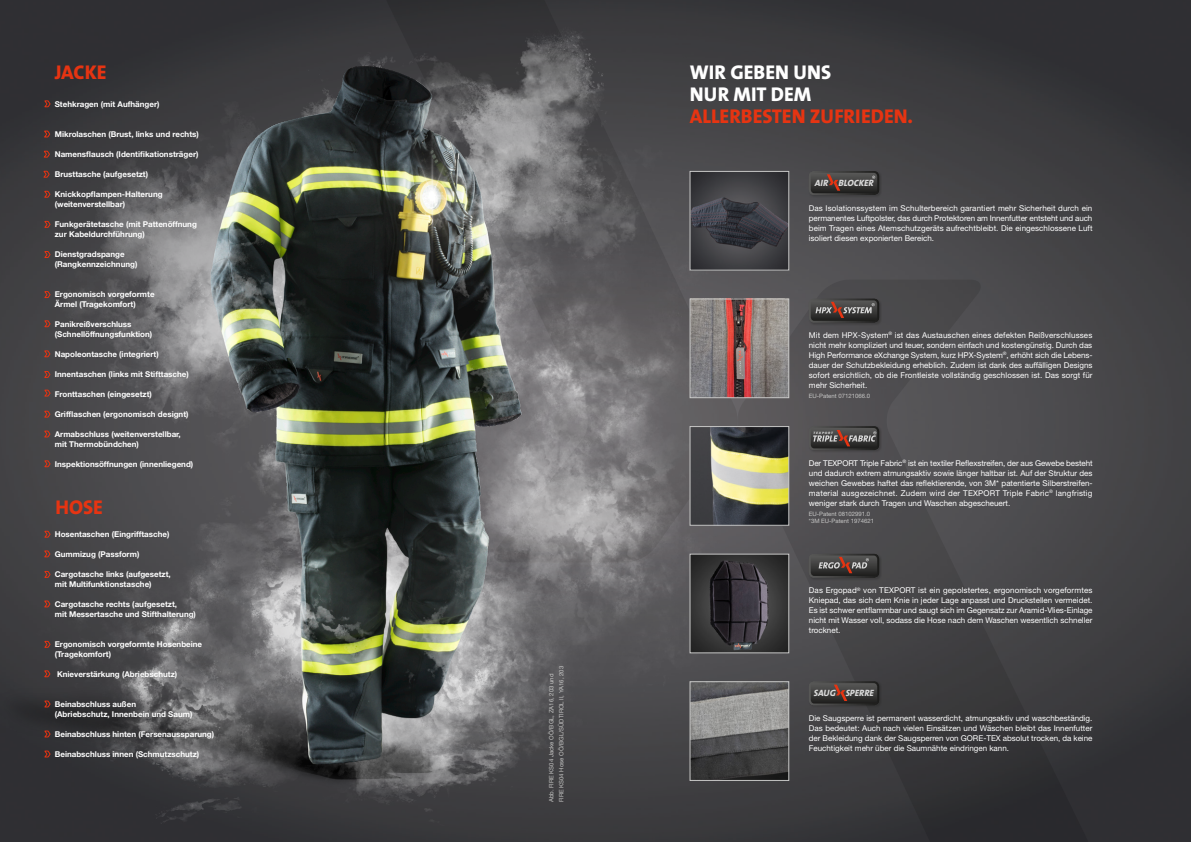
<style>
.page{position:relative;width:1191px;height:842px;background:#fff}
.page>*{position:absolute;margin:0;border:0;box-sizing:border-box;transform-origin:0 0}
.t1{font:800 20px/22px "The Sans B8";color:#e63412}
.t2{font:italic 9.2px "The Sans Extra Bold Caps";color:#dadada}
.t3{font:8px/10px "Helvetica Neue LT Pro";color:#fff;text-align:justify}
.t4{font:700 8px/10px "Helvetica Neue LT Pro";color:#fff}
.t5{font:6px "Helvetica Neue LT Pro";color:#c7c7c6}
.t6{font:italic 900 3.2px "Frutiger";letter-spacing:.25em;color:#dadada}
.s1{color:#fff}
</style>
<div class="page">
<img style="left:0;top:0;width:1191px;height:842px">
<div style="left:385px;top:0;width:354px;height:26px;background:#353538"></div>
<svg style="left:735px;top:280px;width:355px;height:562px;background:#454547"></svg>
<img style="left:0;top:26px;width:768px;height:808px">
<svg style="left:45px;top:101px;width:5px;height:6px"></svg>
<svg style="left:45px;top:221px;width:5px;height:7px"></svg>
<svg style="left:45px;top:251px;width:5px;height:7px"></svg>
<svg style="left:45px;top:320px;width:5px;height:7px"></svg>
<svg style="left:45px;top:291px;width:5px;height:7px"></svg>
<svg style="left:45px;top:390px;width:5px;height:6px"></svg>
<svg style="left:45px;top:460px;width:5px;height:7px"></svg>
<svg style="left:45px;top:531px;width:5px;height:6px"></svg>
<svg style="left:45px;top:571px;width:5px;height:7px"></svg>
<svg style="left:45px;top:641px;width:5px;height:6px"></svg>
<svg style="left:45px;top:731px;width:5px;height:6px"></svg>
<svg style="left:45px;top:751px;width:5px;height:6px"></svg>
<svg style="left:45px;top:701px;width:5px;height:6px"></svg>
<svg style="left:44px;top:131px;width:6px;height:6px"></svg>
<svg style="left:44px;top:151px;width:6px;height:6px"></svg>
<svg style="left:44px;top:171px;width:5px;height:6px"></svg>
<svg style="left:44px;top:191px;width:6px;height:6px"></svg>
<svg style="left:44px;top:351px;width:6px;height:6px"></svg>
<svg style="left:44px;top:371px;width:6px;height:7px"></svg>
<svg style="left:44px;top:411px;width:6px;height:6px"></svg>
<svg style="left:44px;top:431px;width:6px;height:6px"></svg>
<svg style="left:44px;top:551px;width:6px;height:6px"></svg>
<svg style="left:44px;top:601px;width:6px;height:6px"></svg>
<svg style="left:44px;top:670px;width:6px;height:7px"></svg>
<div style="left:808px;top:298px;width:74px;height:28px;background:#1d1d1b;opacity:.3"></div>
<svg style="left:809px;top:299px;width:70px;height:23px;background:#504947"></svg>
<div style="left:808px;top:171px;width:74px;height:27px;background:#1d1d1b;opacity:.3"></div>
<svg style="left:809px;top:171px;width:70px;height:24px;background:#423b39"></svg>
<div style="left:808px;top:553px;width:74px;height:28px;background:#404041"></div>
<svg style="left:809px;top:554px;width:70px;height:24px"></svg>
<div style="left:808px;top:681px;width:74px;height:27px;background:#1d1d1b;opacity:.3"></div>
<svg style="left:809px;top:681px;width:70px;height:24px;background:#423b39"></svg>
<img style="left:692px;top:173px;width:95px;height:95px">
<div style="left:690px;top:171px;width:99px;height:99px;border:1px solid #c7c7c6"></div>
<div style="left:808px;top:426px;width:74px;height:27px;background:#1d1d1b;opacity:.3"></div>
<svg style="left:809px;top:426px;width:70px;height:24px;background:#534c4a"></svg>
<img style="left:692px;top:428px;width:95px;height:95px">
<div style="left:690px;top:426px;width:99px;height:99px;border:1px solid #c7c7c6"></div>
<img style="left:692px;top:556px;width:95px;height:95px">
<div style="left:690px;top:554px;width:99px;height:99px;border:1px solid #c7c7c6"></div>
<img style="left:692px;top:301px;width:95px;height:95px">
<div style="left:690px;top:299px;width:99px;height:99px;border:1px solid #c7c7c6"></div>
<img style="left:692px;top:683px;width:95px;height:96px">
<div style="left:690px;top:681px;width:99px;height:100px;border:1px solid #c7c7c6"></div>
<p class="t1" style="left:55px;top:62px;width:53px">JACKE</p>
<p class="t4" style="left:55px;top:99px;width:106px">Stehkragen (mit Aufhänger)</p>
<p class="t4" style="left:55px;top:129px;width:145px">Mikrolaschen (Brust, links und rechts)</p>
<p class="t4" style="left:55px;top:149px;width:145px">Namensflausch (Identifikationsträger)</p>
<p class="t4" style="left:55px;top:169px;width:95px">Brusttasche (aufgesetzt)</p>
<p class="t4" style="left:55px;top:189px;width:109px">Knickkopflampen-Halterung</p>
<p class="t4" style="left:55px;top:199px;width:72px">(weitenverstellbar)</p>
<p class="t4" style="left:55px;top:219px;width:144px">Funkgerätetasche (mit Pattenöffnung</p>
<p class="t4" style="left:55px;top:229px;width:92px">zur Kabeldurchführung)</p>
<p class="t4" style="left:55px;top:249px;width:84px">Dienstgradspange (Rangkennzeichnung)</p>
<p class="t4" style="left:55px;top:289px;width:101px">Ergonomisch vorgeformte</p>
<p class="t4" style="left:55px;top:299px;width:82px">Ärmel (Tragekomfort)</p>
<p class="t4" style="left:55px;top:319px;width:78px">Panikreißverschluss</p>
<p class="t4" style="left:55px;top:329px;width:99px">(Schnellöffnungsfunktion)</p>
<p class="t4" style="left:55px;top:349px;width:105px">Napoleontasche (integriert)</p>
<p class="t4" style="left:55px;top:369px;width:136px">Innentaschen (links mit Stifttasche)</p>
<p class="t4" style="left:55px;top:389px;width:99px">Fronttaschen (eingesetzt)</p>
<p class="t4" style="left:55px;top:409px;width:135px">Grifflaschen (ergonomisch designt)</p>
<p class="t4" style="left:55px;top:429px;width:128px">Armabschluss (weitenverstellbar,</p>
<p class="t4" style="left:55px;top:439px;width:86px">mit Thermobündchen)</p>
<p class="t4" style="left:55px;top:459px;width:140px">Inspektionsöffnungen (innenliegend)</p>
<p class="t1" style="left:55px;top:496px;width:49px">HOSE</p>
<p class="t4" style="left:55px;top:529px;width:116px">Hosentaschen (Eingrifftasche)</p>
<p class="t4" style="left:55px;top:549px;width:86px">Gummizug (Passform)</p>
<p class="t4" style="left:55px;top:569px;width:117px">Cargotasche links (aufgesetzt, mit Multifunktionstasche)</p>
<p class="t4" style="left:55px;top:599px;width:124px">Cargotasche rechts (aufgesetzt,</p>
<p class="t4" style="left:55px;top:609px;width:143px">mit Messertasche und Stifthalterung)</p>
<p class="t4" style="left:55px;top:639px;width:149px">Ergonomisch vorgeformte Hosenbeine (Tragekomfort)</p>
<p class="t4" style="left:57px;top:669px;width:122px">Knieverstärkung (Abriebschutz)</p>
<p class="t4" style="left:55px;top:699px;width:139px">Beinabschluss außen (Abriebschutz, Innenbein und Saum)</p>
<p class="t4" style="left:55px;top:729px;width:161px">Beinabschluss hinten (Fersenaussparung)</p>
<p class="t4" style="left:55px;top:749px;width:146px">Beinabschluss innen (Schmutzschutz)</p>
<p class="t5" style="left:548px;top:802px;width:130px;rotate:-90deg">Abb. FIRE KS04 Jacke OÖ/BGL, ZA16, 203 und</p>
<p class="t5" style="left:558px;top:802px;width:138px;rotate:-90deg">FIRE KS04 Hose OÖ/BGL/SÜDTIROL II, YA16, 203</p>
<p class="t1" style="left:690px;top:62px;width:225px"><span class="s1">WIR GEBEN UNS<br>NUR MIT DEM<br></span>ALLERBESTEN ZUFRIEDEN.</p>
<p class="t2" style="left:815px;top:175px;width:60px">AIR BLOCKER</p>
<p class="t3" style="left:809px;top:202px;width:285px">Das Isolationssystem im Schulterbereich garantiert mehr Sicherheit durch ein permanentes Luftpolster, das durch Protektoren am Innenfutter entsteht und auch beim Tragen eines Atemschutzgeräts aufrechtbleibt. Die eingeschlossene Luft isoliert diesen exponierten Bereich.</p>
<p class="t3" style="left:809px;top:330px;width:285px">Mit dem HPX-System<sup>®</sup> ist das Austauschen eines defekten Reißverschlusses nicht mehr kompliziert und teuer, sondern einfach und kostengünstig. Durch das High Performance eXchange System, kurz HPX-System<sup>®</sup>, erhöht sich die Lebens&shy;dauer der Schutzbekleidung erheblich. Zudem ist dank des auffälligen Designs sofort ersichtlich, ob die Frontleiste vollständig geschlossen ist. Das sorgt für mehr Sicherheit.</p>
<p class="t5" style="left:809px;top:392px;width:63px">EU-Patent 07121066.0</p>
<p class="t6" style="left:813px;top:430px;width:21px">TEXPORT</p>
<p class="t3" style="left:809px;top:458px;width:285px">Der TEXPORT Triple Fabric<sup>®</sup> ist ein textiler Reflexstreifen, der aus Gewebe besteht und dadurch extrem atmungsaktiv sowie länger haltbar ist. Auf der Struktur des weichen Gewebes haftet das reflektierende, von 3M* patentierte Silberstreifen&shy;material ausgezeichnet. Zudem wird der TEXPORT Triple Fabric<sup>®</sup> langfristig weniger stark durch Tragen und Waschen abgescheuert.</p>
<p class="t5" style="left:809px;top:510px;width:63px">EU-Patent 08102991.0</p>
<p class="t5" style="left:809px;top:517px;width:67px">*3M EU-Patent 1974621</p>
<p class="t3" style="left:809px;top:585px;width:285px">Das Ergopad<sup>®</sup> von TEXPORT ist ein gepolstertes, ergonomisch vorgeformtes Kniepad, das sich dem Knie in jeder Lage anpasst und Druckstellen vermeidet.<br>Es ist schwer entflammbar und saugt sich im Gegensatz zur Aramid-Vlies-Einlage nicht mit Wasser voll, sodass die Hose nach dem Waschen wesentlich schneller trocknet.</p>
<p class="t2" style="left:814px;top:685px;width:61px">SAUG SPERRE</p>
<p class="t3" style="left:809px;top:713px;width:285px">Die Saugsperre ist permanent wasserdicht, atmungsaktiv und waschbeständig.<br>Das bedeutet: Auch nach vielen Einsätzen und Wäschen bleibt das Innenfutter der Bekleidung dank der Saugsperren von GORE-TEX absolut trocken, da keine Feuchtigkeit mehr über die Saumnähte eindringen kann.</p>
</div>
